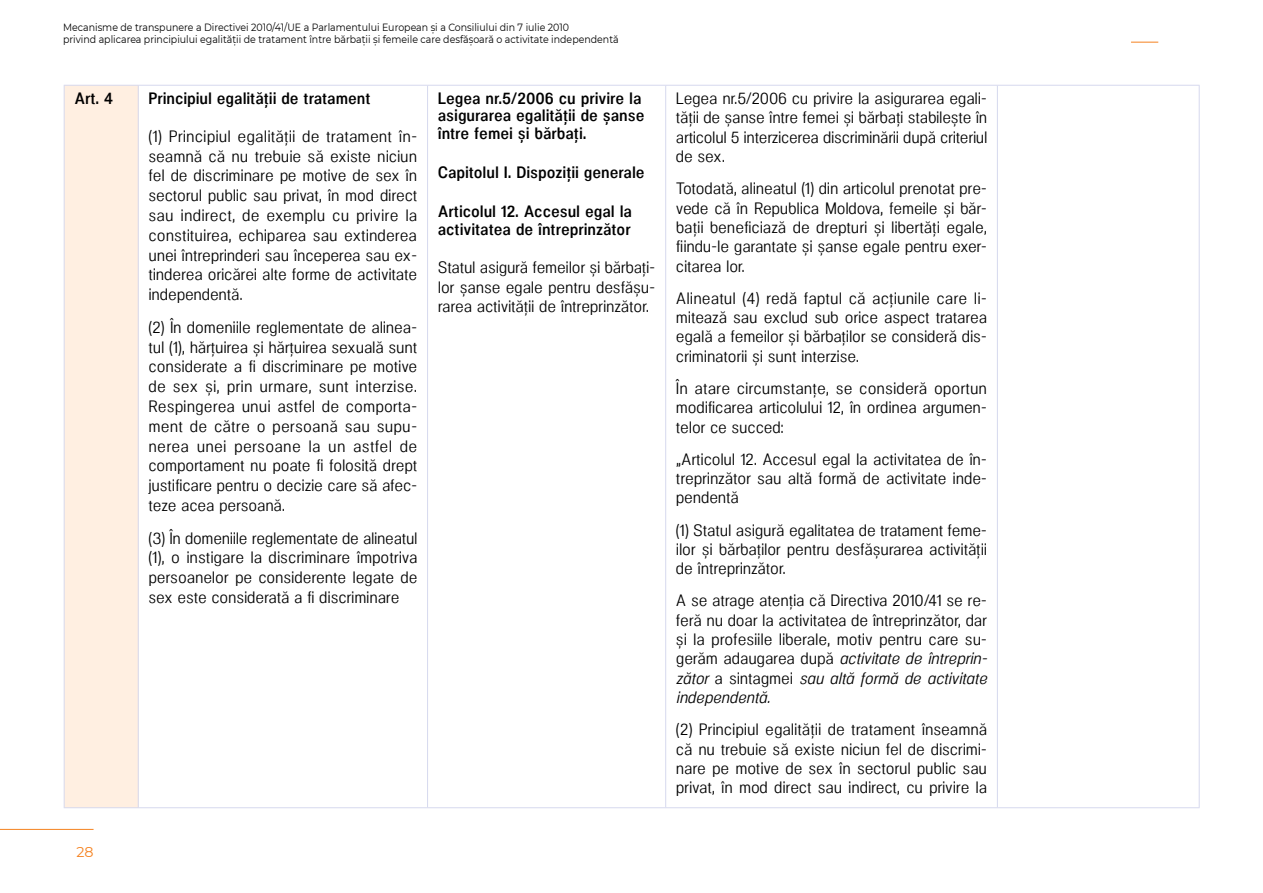
<style>
.page{position:relative;width:1263px;height:893px;background:#fff}
.page>*{position:absolute;margin:0;border:0;box-sizing:border-box;transform-origin:0 0}
.t1{font:16.5px/19.8px "Neo Gram Condensed";letter-spacing:-.01em;color:#000;text-align:justify}
.t2{font:600 16.5px/17.9px "Neo Gram Condensed";color:#000}
.t3{font:14.25px "Montserrat";color:#f58220}
.t4{font:10.5px/12.6px "Montserrat";color:#000;scale:.9 1}
.s1{font-style:italic}
</style>
<div class="page">
<hr style="left:0;top:829px;width:94px;height:1px;background:#f58220">
<svg style="left:1131px;top:42px;width:27px;height:1px"></svg>
<div style="left:64px;top:85px;width:74px;height:723px;background:#ffefe1"></div>
<hr style="left:64px;top:85px;width:74px;height:1px;background:#d6d9ee">
<hr style="left:138px;top:85px;width:290px;height:1px;background:#d6d9ee">
<hr style="left:428px;top:85px;width:238px;height:1px;background:#d6d9ee">
<hr style="left:666px;top:85px;width:331px;height:1px;background:#d6d9ee">
<hr style="left:997px;top:85px;width:202px;height:1px;background:#d6d9ee">
<hr style="left:138px;top:807px;width:290px;height:1px;background:#d6d9ee">
<hr style="left:428px;top:807px;width:238px;height:1px;background:#d6d9ee">
<hr style="left:666px;top:807px;width:331px;height:1px;background:#d6d9ee">
<hr style="left:997px;top:807px;width:202px;height:1px;background:#d6d9ee">
<hr style="left:64px;top:807px;width:74px;height:1px;background:#d6d9ee">
<hr style="left:64px;top:85px;width:1px;height:722px;background:#d6d9ee">
<hr style="left:138px;top:85px;width:1px;height:722px;background:#d6d9ee">
<hr style="left:427px;top:85px;width:1px;height:722px;background:#d6d9ee">
<hr style="left:665px;top:85px;width:1px;height:722px;background:#d6d9ee">
<hr style="left:997px;top:85px;width:1px;height:722px;background:#d6d9ee">
<hr style="left:1199px;top:85px;width:1px;height:722px;background:#d6d9ee">
<p class="t4" style="left:63px;top:20px;width:619px">Mecanisme de transpunere a Directivei 2010/41/UE a Parlamentului European și a Consiliului din 7 iulie 2010<br>privind aplicarea principiului egalității de tratament între bărbații și femeile care desfășoară o activitate independentă</p>
<p class="t2" style="left:74px;top:88px;width:40px">Art. 4</p>
<p class="t2" style="left:149px;top:88px;width:224px">Principiul egalității de tratament</p>
<p class="t1" style="left:149px;top:125px;width:270px">(1) Principiul egalității de tratament în&shy;seamnă că nu trebuie să existe niciun fel de discriminare pe motive de sex în sectorul public sau privat, în mod direct sau indirect, de exemplu cu privire la constituirea, echiparea sau extinderea unei întreprinderi sau începerea sau ex&shy;tinderea oricărei alte forme de activitate independentă.</p>
<p class="t1" style="left:149px;top:316px;width:270px">(2) În domeniile reglementate de alinea&shy;tul (1), hărțuirea și hărțuirea sexuală sunt considerate a fi discriminare pe motive de sex și, prin urmare, sunt interzise.<br>Respingerea unui astfel de comporta&shy;ment de către o persoană sau supu&shy;nerea unei persoane la un astfel de comportament nu poate fi folosită drept justificare pentru o decizie care să afec&shy;teze acea persoană.</p>
<p class="t1" style="left:149px;top:527px;width:270px">(3) În domeniile reglementate de alineatul (1), o instigare la discriminare împotriva persoanelor pe considerente legate de sex este considerată a fi discriminare</p>
<p class="t2" style="left:438px;top:88px;width:208px">Legea nr.5/2006 cu privire la asigurarea egalității de șanse între femei și bărbați.</p>
<p class="t2" style="left:438px;top:162px;width:208px">Capitolul I. Dispoziții generale</p>
<p class="t2" style="left:438px;top:201px;width:196px">Articolul 12. Accesul egal la activitatea de întreprinzător</p>
<p class="t1" style="left:438px;top:256px;width:219px">Statul asigură femeilor şi bărbaţi&shy;lor şanse egale pentru desfăşu&shy;rarea activităţii de întreprinzător.</p>
<p class="t3" style="left:76px;top:843px;width:19px">28</p>
<p class="t1" style="left:676px;top:87px;width:313px">Legea nr.5/2006 cu privire la asigurarea egali&shy;tății de șanse între femei și bărbați stabilește în articolul 5 interzicerea discriminării după criteriul de sex.</p>
<p class="t1" style="left:676px;top:178px;width:313px;line-height:19.4px">Totodată, alineatul (1) din articolul prenotat pre&shy;vede că în Republica Moldova, femeile şi băr&shy;baţii beneficiază de drepturi şi libertăţi egale, fiindu-le garantate şi şanse egale pentru exer&shy;citarea lor.</p>
<p class="t1" style="left:676px;top:287px;width:313px;line-height:19.4px">Alineatul (4) redă faptul că acţiunile care li&shy;mitează sau exclud sub orice aspect tratarea egală a femeilor şi bărbaţilor se consideră dis&shy;criminatorii şi sunt interzise.</p>
<p class="t1" style="left:676px;top:377px;width:313px;line-height:19.4px">În atare circumstanțe, se consideră oportun modificarea articolului 12, în ordinea argumen&shy;telor ce succed:</p>
<p class="t1" style="left:676px;top:448px;width:313px;line-height:19.4px">„Articolul 12. Accesul egal la activitatea de în&shy;treprinzător sau altă formă de activitate inde&shy;pendentă</p>
<p class="t1" style="left:676px;top:519px;width:313px;line-height:19.4px">(1) Statul asigură egalitatea de tratament feme&shy;ilor și bărbaților pentru desfăşurarea activităţii de întreprinzător.</p>
<p class="t1" style="left:676px;top:590px;width:313px;line-height:19.4px">A se atrage atenția că Directiva 2010/41 se re&shy;feră nu doar la activitatea de întreprinzător, dar și la profesiile liberale, motiv pentru care su&shy;gerăm adaugarea după <span class="s1">activitate de întreprin&shy;zător</span> a sintagmei <span class="s1">sau altă formă de activitate independentă.</span></p>
<p class="t1" style="left:676px;top:719px;width:313px;line-height:19.4px">(2) Principiul egalității de tratament înseamnă că nu trebuie să existe niciun fel de discrimi&shy;nare pe motive de sex în sectorul public sau privat, în mod direct sau indirect, cu privire la</p>
</div>
